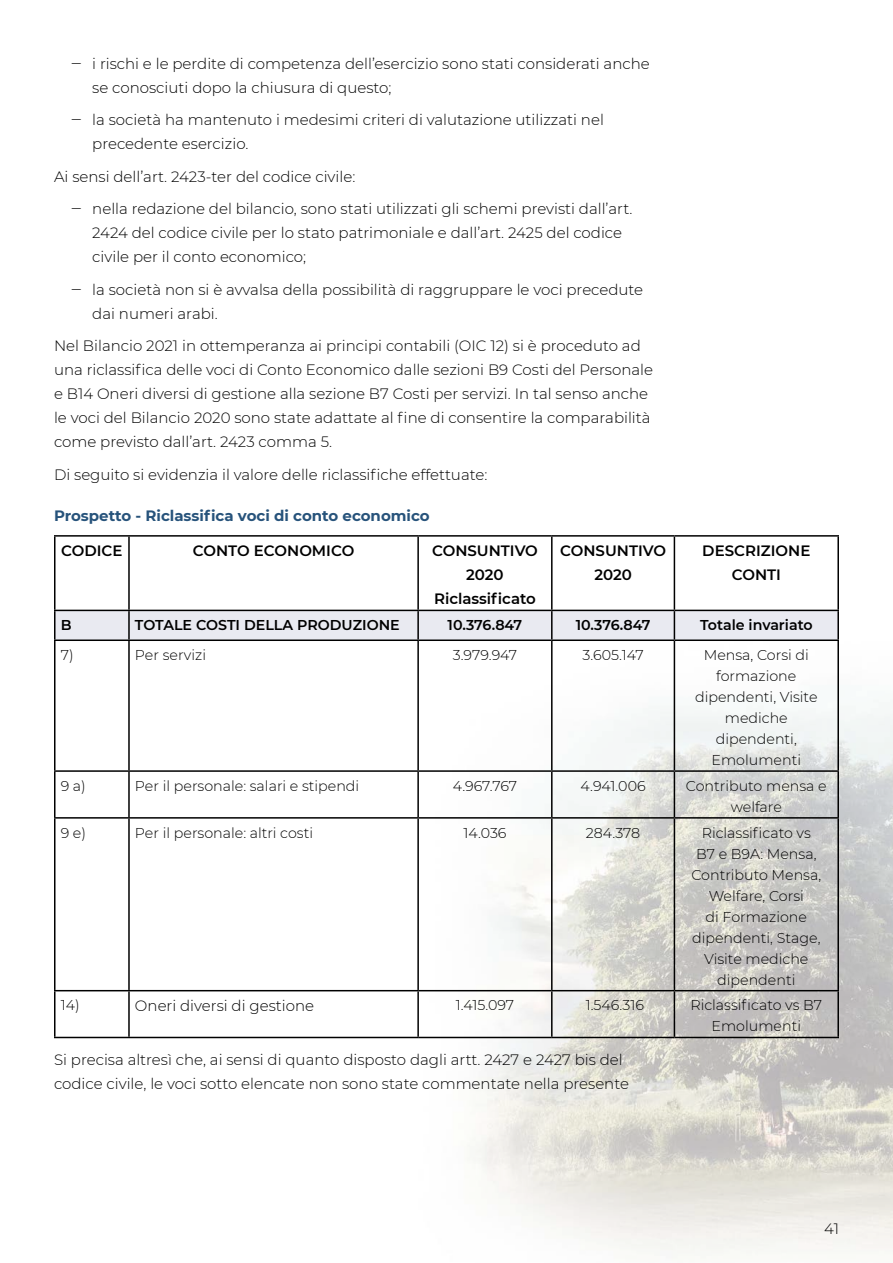
<style>
.page{position:relative;width:893px;height:1263px;background:#fff}
.page>*{position:absolute;margin:0;border:0;box-sizing:border-box;transform-origin:0 0}
.Testo{font:300 15px/24px "Montserrat";color:#000}
.TH_titolo_tabella{font:600 15px/24px "Montserrat";color:#000;text-align:center}
.H4_Titolo_prospetto{font:700 15px "Montserrat";color:#27537b}
.P_testo_tabella{font:300 15px "Montserrat";color:#000}
.P_testo_tabella-2{font:300 14.25px/21px "Montserrat";color:#000;text-align:center}
.P_testo_tabella-3{font:600 14.25px "Montserrat";color:#000}
</style>
<div class="page">
<img style="left:397px;top:641px;width:496px;height:612px">
<hr style="left:54px;top:535px;width:75px;height:2px;background:#000">
<hr style="left:54px;top:537px;width:2px;height:73px;background:#000">
<hr style="left:129px;top:535px;width:289px;height:2px;background:#000">
<hr style="left:128px;top:537px;width:2px;height:73px;background:#000">
<hr style="left:418px;top:535px;width:134px;height:2px;background:#000">
<hr style="left:417px;top:537px;width:2px;height:73px;background:#000">
<hr style="left:552px;top:535px;width:122px;height:2px;background:#000">
<hr style="left:551px;top:537px;width:2px;height:73px;background:#000">
<hr style="left:674px;top:535px;width:165px;height:2px;background:#000">
<hr style="left:674px;top:537px;width:1px;height:73px;background:#000">
<hr style="left:837px;top:537px;width:2px;height:73px;background:#000">
<hr style="left:54px;top:610px;width:75px;height:1px;background:#000">
<hr style="left:54px;top:611px;width:2px;height:28px;background:#000">
<hr style="left:674px;top:610px;width:165px;height:1px;background:#000">
<svg style="left:55px;top:610px;width:782px;height:29px;background:#dddee5"></svg>
<hr style="left:837px;top:611px;width:2px;height:28px;background:#000">
<hr style="left:54px;top:639px;width:75px;height:2px;background:#000">
<hr style="left:54px;top:641px;width:2px;height:129px;background:#000">
<hr style="left:129px;top:639px;width:289px;height:2px;background:#000">
<hr style="left:128px;top:641px;width:2px;height:129px;background:#000">
<hr style="left:418px;top:639px;width:134px;height:2px;background:#000">
<hr style="left:417px;top:641px;width:2px;height:129px;background:#000">
<hr style="left:552px;top:639px;width:122px;height:2px;background:#000">
<hr style="left:551px;top:641px;width:2px;height:129px;background:#000">
<hr style="left:674px;top:639px;width:165px;height:2px;background:#000">
<hr style="left:674px;top:641px;width:1px;height:129px;background:#000">
<hr style="left:837px;top:641px;width:2px;height:129px;background:#000">
<hr style="left:54px;top:770px;width:75px;height:2px;background:#000">
<hr style="left:54px;top:772px;width:2px;height:45px;background:#000">
<hr style="left:129px;top:770px;width:289px;height:2px;background:#000">
<hr style="left:128px;top:772px;width:2px;height:45px;background:#000">
<hr style="left:418px;top:770px;width:134px;height:2px;background:#000">
<hr style="left:417px;top:772px;width:2px;height:45px;background:#000">
<hr style="left:552px;top:770px;width:122px;height:2px;background:#000">
<hr style="left:551px;top:772px;width:2px;height:45px;background:#000">
<hr style="left:674px;top:770px;width:165px;height:2px;background:#000">
<hr style="left:674px;top:772px;width:1px;height:45px;background:#000">
<hr style="left:837px;top:772px;width:2px;height:45px;background:#000">
<hr style="left:54px;top:817px;width:75px;height:2px;background:#000">
<hr style="left:54px;top:819px;width:2px;height:171px;background:#000">
<hr style="left:129px;top:817px;width:289px;height:2px;background:#000">
<hr style="left:128px;top:819px;width:2px;height:171px;background:#000">
<hr style="left:418px;top:817px;width:134px;height:2px;background:#000">
<hr style="left:417px;top:819px;width:2px;height:171px;background:#000">
<hr style="left:552px;top:817px;width:122px;height:2px;background:#000">
<hr style="left:551px;top:819px;width:2px;height:171px;background:#000">
<hr style="left:674px;top:817px;width:165px;height:2px;background:#000">
<hr style="left:674px;top:819px;width:1px;height:171px;background:#000">
<hr style="left:837px;top:819px;width:2px;height:171px;background:#000">
<hr style="left:54px;top:990px;width:75px;height:1px;background:#000">
<hr style="left:54px;top:991px;width:2px;height:46px;background:#000">
<hr style="left:129px;top:990px;width:289px;height:1px;background:#000">
<hr style="left:128px;top:991px;width:2px;height:46px;background:#000">
<hr style="left:418px;top:990px;width:134px;height:1px;background:#000">
<hr style="left:417px;top:991px;width:2px;height:46px;background:#000">
<hr style="left:552px;top:990px;width:122px;height:1px;background:#000">
<hr style="left:551px;top:991px;width:2px;height:46px;background:#000">
<hr style="left:674px;top:990px;width:165px;height:1px;background:#000">
<hr style="left:674px;top:991px;width:1px;height:46px;background:#000">
<hr style="left:837px;top:991px;width:2px;height:46px;background:#000">
<hr style="left:54px;top:1037px;width:75px;height:1px;background:#000">
<hr style="left:129px;top:1037px;width:289px;height:1px;background:#000">
<hr style="left:418px;top:1037px;width:134px;height:1px;background:#000">
<hr style="left:552px;top:1037px;width:122px;height:1px;background:#000">
<hr style="left:674px;top:1037px;width:165px;height:1px;background:#000">
<p class="Testo" style="left:92px;top:51px;width:559px;text-indent:-21px">‒ i rischi e le perdite di competenza dell’esercizio sono stati considerati anche se conosciuti dopo la chiusura di questo;</p>
<p class="Testo" style="left:92px;top:107px;width:513px;text-indent:-21px">‒ la società ha mantenuto i medesimi criteri di valutazione utilizzati nel precedente esercizio.</p>
<p class="Testo" style="left:54px;top:164px;width:303px">Ai sensi dell’art. 2423-ter del codice civile:</p>
<p class="Testo" style="left:92px;top:196px;width:542px;text-indent:-21px">‒ nella redazione del bilancio, sono stati utilizzati gli schemi previsti dall’art.<br>2424 del codice civile per lo stato patrimoniale e dall’art. 2425 del codice civile per il conto economico;</p>
<p class="Testo" style="left:92px;top:277px;width:552px;text-indent:-21px">‒ la società non si è avvalsa della possibilità di raggruppare le voci precedute dai numeri arabi.</p>
<p class="Testo" style="left:54px;top:333px;width:601px">Nel Bilancio 2021 in ottemperanza ai principi contabili (OIC 12) si è proceduto ad una riclassifica delle voci di Conto Economico dalle sezioni B9 Costi del Personale e B14 Oneri diversi di gestione alla sezione B7 Costi per servizi. In tal senso anche le voci del Bilancio 2020 sono state adattate al fine di consentire la comparabilità come previsto dall’art. 2423 comma 5.</p>
<p class="Testo" style="left:54px;top:462px;width:435px">Di seguito si evidenzia il valore delle riclassifiche effettuate:</p>
<h4 class="H4_Titolo_prospetto" style="left:54px;top:504px;width:377px">Prospetto - Riclassifica voci di conto economico</h4>
<p class="TH_titolo_tabella" style="left:61px;top:538px;width:63px">CODICE</p>
<p class="TH_titolo_tabella" style="left:193px;top:538px;width:163px">CONTO ECONOMICO</p>
<p class="TH_titolo_tabella" style="left:432px;top:538px;width:107px">CONSUNTIVO<br>2020<br>Riclassificato</p>
<p class="TH_titolo_tabella" style="left:560px;top:538px;width:107px">CONSUNTIVO<br>2020</p>
<p class="TH_titolo_tabella" style="left:702px;top:538px;width:110px">DESCRIZIONE<br>CONTI</p>
<p class="P_testo_tabella-3" style="left:61px;top:615px;width:12px">B</p>
<p class="P_testo_tabella-3" style="left:135px;top:615px;width:266px">TOTALE COSTI DELLA PRODUZIONE</p>
<p class="P_testo_tabella-3" style="left:448px;top:615px;width:76px">10.376.847</p>
<p class="P_testo_tabella-3" style="left:576px;top:615px;width:76px">10.376.847</p>
<p class="P_testo_tabella-3" style="left:700px;top:615px;width:114px">Totale invariato</p>
<p class="P_testo_tabella-2" style="left:61px;top:644px;width:14px">7)</p>
<p class="P_testo_tabella-2" style="left:135px;top:644px;width:73px">Per servizi</p>
<p class="P_testo_tabella-2" style="left:453px;top:644px;width:66px">3.979.947</p>
<p class="P_testo_tabella-2" style="left:582px;top:644px;width:63px">3.605.147</p>
<p class="P_testo_tabella-2" style="left:695px;top:644px;width:124px">Mensa, Corsi di formazione dipendenti, Visite mediche dipendenti,<br>Emolumenti</p>
<p class="P_testo_tabella-2" style="left:61px;top:775px;width:27px">9 a)</p>
<p class="P_testo_tabella-2" style="left:135px;top:775px;width:226px">Per il personale: salari e stipendi</p>
<p class="P_testo_tabella-2" style="left:453px;top:775px;width:66px">4.967.767</p>
<p class="P_testo_tabella-2" style="left:581px;top:775px;width:67px">4.941.006</p>
<p class="P_testo_tabella-2" style="left:686px;top:775px;width:142px">Contributo mensa e welfare</p>
<p class="P_testo_tabella-2" style="left:61px;top:822px;width:27px">9 e)</p>
<p class="P_testo_tabella-2" style="left:135px;top:822px;width:180px">Per il personale: altri costi</p>
<p class="P_testo_tabella-2" style="left:463px;top:822px;width:45px">14.036</p>
<p class="P_testo_tabella-2" style="left:586px;top:822px;width:56px">284.378</p>
<p class="P_testo_tabella-2" style="left:691px;top:822px;width:131px">Riclassificato vs<br>B7 e B9A: Mensa,<br>Contributo Mensa,<br>Welfare, Corsi<br>di Formazione dipendenti, Stage,<br>Visite mediche dipendenti</p>
<p class="P_testo_tabella-2" style="left:61px;top:994px;width:20px">14)</p>
<p class="P_testo_tabella" style="left:135px;top:996px;width:181px">Oneri diversi di gestione</p>
<p class="P_testo_tabella-2" style="left:456px;top:994px;width:60px">1.415.097</p>
<p class="P_testo_tabella-2" style="left:586px;top:994px;width:60px">1.546.316</p>
<p class="P_testo_tabella-2" style="left:690px;top:994px;width:133px">Riclassificato vs B7<br>Emolumenti</p>
<p class="Testo" style="left:54px;top:1047px;width:576px">Si precisa altresì che, ai sensi di quanto disposto dagli artt. 2427 e 2427 bis del codice civile, le voci sotto elencate non sono state commentate nella presente</p>
<p class="Testo" style="left:824px;top:1216px;width:16px">41</p>
</div>
